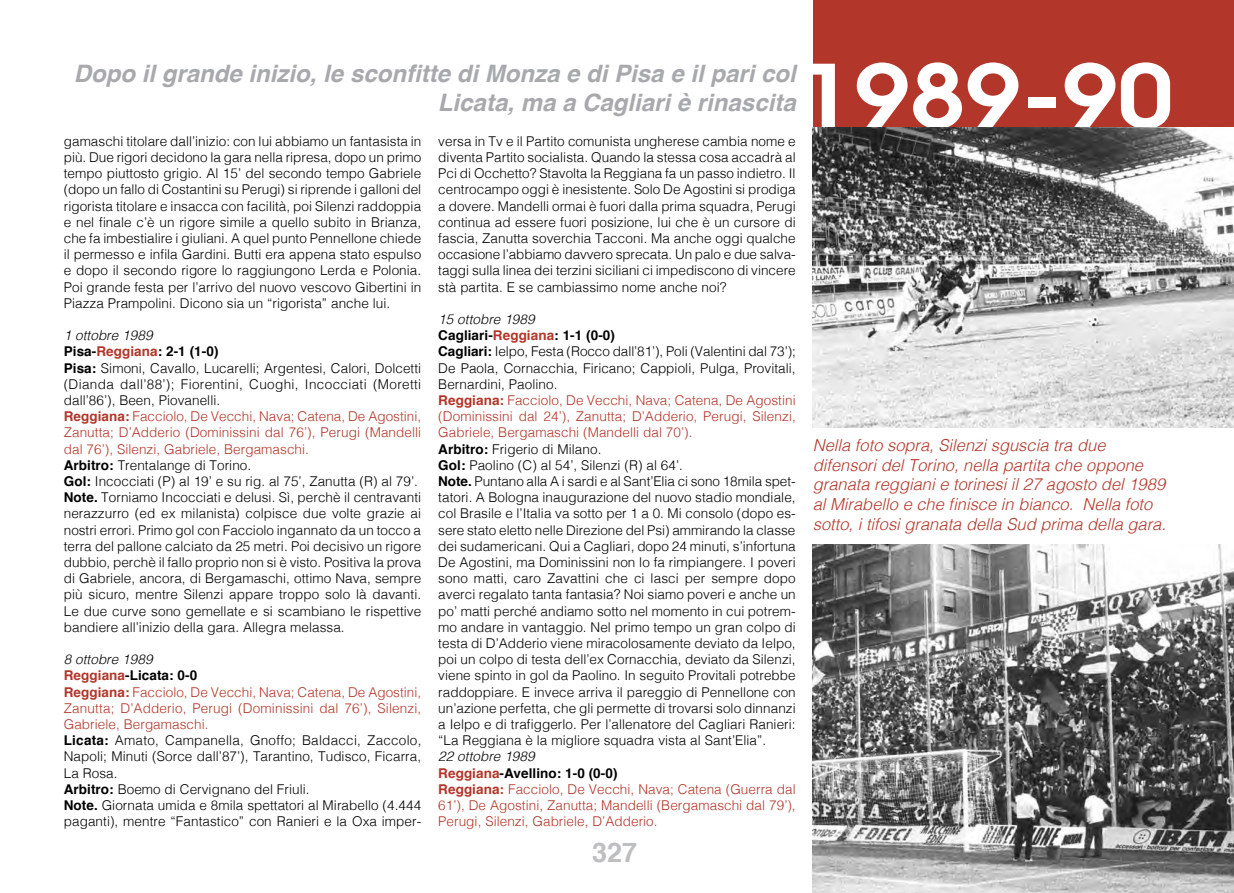
<style>
.page{position:relative;width:1234px;height:893px;background:#fff}
.page>*{position:absolute;margin:0;border:0;box-sizing:border-box;transform-origin:0 0}
.t1{font:600 86.55px "Avant Garde";color:#fff;scale:1.14 1}
.t2{font:700 27px "Helvetica";color:#bcbec0}
.t3{font:italic 700 24px/28.8px "Helvetica";color:#a7a9ac;text-align:right}
.t4{font:italic 300 16.5px/19.8px "Helvetica";color:#b23629}
.t5{font:300 13.5px/16.2px "Helvetica";letter-spacing:.005em;color:#000}
.t6{font:300 13.5px/16.2px "Helvetica";letter-spacing:.005em;color:#b23629}
.s1{font-style:italic}
.s2{font-weight:700}
.s3{font-weight:700;color:#b23629}
.s4{color:#b23629}
.s5{font-style:italic;color:#000}
.s6{font-weight:700;color:#000}
</style>
<div class="page">
<div style="left:812px;top:0;width:421px;height:128px;background:#b23629"></div>
<img style="left:812px;top:545px;width:421px;height:348px">
<img style="left:812px;top:128px;width:421px;height:299px">
<h3 class="t3" style="left:74px;top:59px;width:723px">Dopo il grande inizio, le sconfitte di Monza e di Pisa e il pari col<br>Licata, ma a Cagliari è rinascita</h3>
<p class="t5" style="left:64px;top:132px;width:359px;text-align:justify">gamaschi titolare dall’inizio: con lui abbiamo un fantasista in più. Due rigori decidono la gara nella ripresa, dopo un primo tempo piuttosto grigio. Al 15’ del secondo tempo Gabriele (dopo un fallo di Costantini su Perugi) si riprende i galloni del rigorista titolare e insacca con facilità, poi Silenzi raddoppia e nel finale c’è un rigore simile a quello subito in Brianza, che fa imbestialire i giuliani. A quel punto Pennellone chiede il permesso e infila Gardini. Butti era appena stato espulso e dopo il secondo rigore lo raggiungono Lerda e Polonia.<br>Poi grande festa per l’arrivo del nuovo vescovo Gibertini in Piazza Prampolini. Dicono sia un “rigorista” anche lui.</p>
<p class="t5" style="left:64px;top:326px;width:359px"><span class="s1">1 ottobre 1989<br></span><span class="s2">Pisa-</span><span class="s3">Reggiana</span><span class="s2">: 2-1 (1-0)<br>Pisa:</span> Simoni, Cavallo, Lucarelli; Argentesi, Calori, Dolcetti (Dianda dall’88’); Fiorentini, Cuoghi, Incocciati (Moretti dall’86’), Been, Piovanelli.<br><span class="s3">Reggiana:</span> <span class="s4">Facciolo, De Vecchi, Nava; Catena, De Agostini, Zanutta; D’Adderio (Dominissini dal 76’), Perugi (Mandelli dal 76’), Silenzi, Gabriele, Bergamaschi.<br></span><span class="s2">Arbitro:</span> Trentalange di Torino.<br><span class="s2">Gol:</span> Incocciati (P) al 19’ e su rig. al 75’, Zanutta (R) al 79’.<br><span class="s2">Note.</span> Torniamo Incocciati e delusi. Sì, perchè il centravanti nerazzurro (ed ex milanista) colpisce due volte grazie ai nostri errori. Primo gol con Facciolo ingannato da un tocco a terra del pallone calciato da 25 metri. Poi decisivo un rigore dubbio, perchè il fallo proprio non si è visto. Positiva la prova di Gabriele, ancora, di Bergamaschi, ottimo Nava, sempre più sicuro, mentre Silenzi appare troppo solo là davanti.<br>Le due curve sono gemellate e si scambiano le rispettive bandiere all’inizio della gara. Allegra melassa.</p>
<p class="t5" style="left:64px;top:650px;width:359px"><span class="s1">8 ottobre 1989<br></span><span class="s3">Reggiana</span><span class="s2">-Licata: 0-0<br></span><span class="s3">Reggiana:</span> <span class="s4">Facciolo, De Vecchi, Nava; Catena, De Agostini, Zanutta; D’Adderio, Perugi (Dominissini dal 76’), Silenzi, Gabriele, Bergamaschi.<br></span><span class="s2">Licata:</span> Amato, Campanella, Gnoffo; Baldacci, Zaccolo, Napoli; Minuti (Sorce dall’87’), Tarantino, Tudisco, Ficarra, La Rosa.<br><span class="s2">Arbitro:</span> Boemo di Cervignano del Friuli.<br><span class="s2">Note.</span> Giornata umida e 8mila spettatori al Mirabello (4.444 paganti), mentre “Fantastico” con Ranieri e la Oxa imper-</p>
<p class="t5" style="left:438px;top:132px;width:359px;text-align:justify">versa in Tv e il Partito comunista ungherese cambia nome e diventa Partito socialista. Quando la stessa cosa accadrà al Pci di Occhetto? Stavolta la Reggiana fa un passo indietro. Il centrocampo oggi è inesistente. Solo De Agostini si prodiga a dovere. Mandelli ormai è fuori dalla prima squadra, Perugi continua ad essere fuori posizione, lui che è un cursore di fascia, Zanutta soverchia Tacconi. Ma anche oggi qualche occasione l’abbiamo davvero sprecata. Un palo e due salva&shy;taggi sulla linea dei terzini siciliani ci impediscono di vincere stà partita. E se cambiassimo nome anche noi?</p>
<p class="t5" style="left:438px;top:310px;width:359px"><span class="s1">15 ottobre 1989<br></span><span class="s2">Cagliari-</span><span class="s3">Reggiana</span><span class="s2">: 1-1 (0-0)<br>Cagliari:</span> Ielpo, Festa (Rocco dall’81’), Poli (Valentini dal 73’); De Paola, Cornacchia, Firicano; Cappioli, Pulga, Provitali, Bernardini, Paolino.<br><span class="s3">Reggiana:</span> <span class="s4">Facciolo, De Vecchi, Nava; Catena, De Agostini (Dominissini dal 24’), Zanutta; D’Adderio, Perugi, Silenzi, Gabriele, Bergamaschi (Mandelli dal 70’).<br></span><span class="s2">Arbitro:</span> Frigerio di Milano.<br><span class="s2">Gol:</span> Paolino (C) al 54’, Silenzi (R) al 64’.<br><span class="s2">Note.</span> Puntano alla A i sardi e al Sant’Elia ci sono 18mila spet&shy;tatori. A Bologna inaugurazione del nuovo stadio mondiale, col Brasile e l’Italia va sotto per 1 a 0. Mi consolo (dopo es&shy;sere stato eletto nelle Direzione del Psi) ammirando la classe dei sudamericani. Qui a Cagliari, dopo 24 minuti, s’infortuna De Agostini, ma Dominissini non lo fa rimpiangere. I poveri sono matti, caro Zavattini che ci lasci per sempre dopo averci regalato tanta fantasia? Noi siamo poveri e anche un po’ matti perché andiamo sotto nel momento in cui potrem&shy;mo andare in vantaggio. Nel primo tempo un gran colpo di testa di D’Adderio viene miracolosamente deviato da Ielpo, poi un colpo di testa dell’ex Cornacchia, deviato da Silenzi, viene spinto in gol da Paolino. In seguito Provitali potrebbe raddoppiare. E invece arriva il pareggio di Pennellone con un’azione perfetta, che gli permette di trovarsi solo dinnanzi a Ielpo e di trafiggerlo. Per l’allenatore del Cagliari Ranieri: “La Reggiana è la migliore squadra vista al Sant’Elia”.</p>
<p class="t6" style="left:438px;top:747px;width:359px"><span class="s5">22 ottobre 1989<br></span><span class="s2">Reggiana</span><span class="s6">-Avellino: 1-0 (0-0)<br></span><span class="s2">Reggiana:</span> Facciolo, De Vecchi, Nava; Catena (Guerra dal 61’), De Agostini, Zanutta; Mandelli (Bergamaschi dal 79’), Perugi, Silenzi, Gabriele, D’Adderio.</p>
<h2 class="t2" style="left:592px;top:831px;width:47px">327</h2>
<h1 class="t1" style="left:798px;top:39px;width:330px">1989-90</h1>
<p class="t4" style="left:812px;top:434px;width:355px">Nella foto sopra, Silenzi sguscia tra due difensori del Torino, nella partita che oppone granata reggiani e torinesi il 27 agosto del 1989 al Mirabello e che finisce in bianco. Nella foto sotto, i tifosi granata della Sud prima della gara.</p>
</div>
